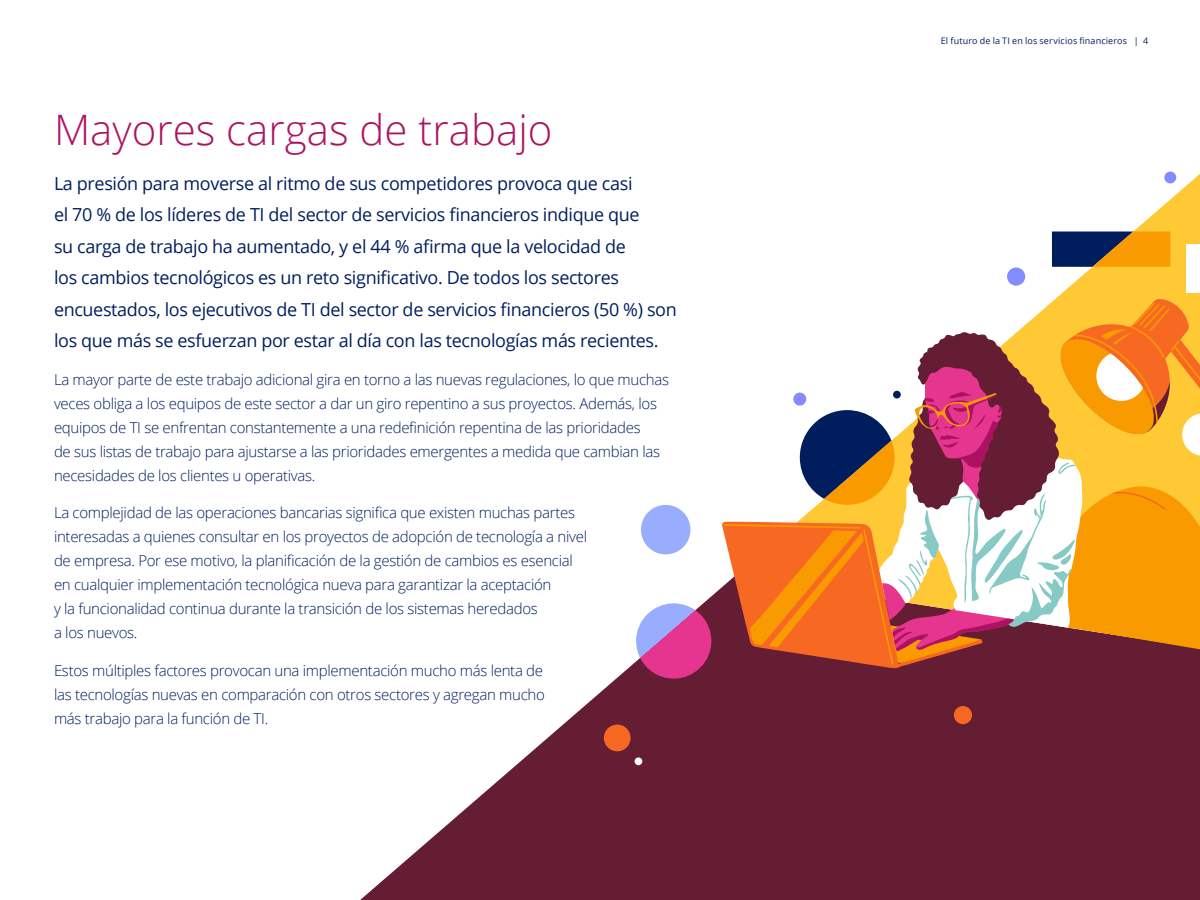
<style>
.page{position:relative;width:1200px;height:900px;background:#fff}
.page>*{position:absolute;margin:0;border:0;box-sizing:border-box;transform-origin:0 0}
.t1{font:300 42px "Open Sans";color:#ac1361}
.t2{font:18px/31.5px "Open Sans";letter-spacing:-.02em;color:#001f5f}
.t3{font:300 15px/24px "Open Sans";letter-spacing:-.02em;color:#001f5f}
.t4{font:9px "Open Sans";letter-spacing:.015em;color:#001f5f}
</style>
<div class="page">
<svg style="left:360px;top:587px;width:840px;height:313px;fill:#651d34"></svg>
<svg style="left:1007px;top:174px;width:193px;height:125px"></svg>
<div style="left:641px;top:505px;width:49px;height:49px;background:#99adff;border-radius:50%"></div>
<svg style="left:636px;top:603px;width:75px;height:76px;background:#c061a8"></svg>
<svg style="left:1052px;top:232px;width:118px;height:35px;background:#7a5b30"></svg>
<div style="left:1186px;top:244px;width:14px;height:49px;background:#fff"></div>
<svg style="left:722px;top:299px;width:478px;height:370px"></svg>
<div style="left:793px;top:393px;width:13px;height:13px;background:#828cff;border-radius:50%"></div>
<div style="left:1164px;top:172px;width:12px;height:11px;background:#828cff;border-radius:50%"></div>
<div style="left:1007px;top:268px;width:18px;height:18px;background:#828cff;border-radius:50%"></div>
<div style="left:893px;top:391px;width:8px;height:8px;background:#001e5d;border-radius:50%"></div>
<div style="left:954px;top:706px;width:18px;height:18px;background:#f76922;border-radius:50%"></div>
<div style="left:604px;top:725px;width:27px;height:26px;background:#f76922;border-radius:50%"></div>
<div style="left:635px;top:757px;width:7px;height:8px;background:#fff;border-radius:50%"></div>
<h1 class="t1" style="left:54px;top:101px;width:500px">Mayores cargas de trabajo</h1>
<p class="t2" style="left:54px;top:167px;width:624px">La presión para moverse al ritmo de sus competidores provoca que casi<br>el 70 % de los líderes de TI del sector de servicios financieros indique que<br>su carga de trabajo ha aumentado, y el 44 % afirma que la velocidad de<br>los cambios tecnológicos es un reto significativo. De todos los sectores encuestados, los ejecutivos de TI del sector de servicios financieros (50 %) son los que más se esfuerzan por estar al día con las tecnologías más recientes.</p>
<p class="t3" style="left:54px;top:367px;width:617px">La mayor parte de este trabajo adicional gira en torno a las nuevas regulaciones, lo que muchas veces obliga a los equipos de este sector a dar un giro repentino a sus proyectos. Además, los equipos de TI se enfrentan constantemente a una redefinición repentina de las prioridades<br>de sus listas de trabajo para ajustarse a las prioridades emergentes a medida que cambian las necesidades de los clientes u operativas.</p>
<p class="t3" style="left:54px;top:500px;width:535px">La complejidad de las operaciones bancarias significa que existen muchas partes interesadas a quienes consultar en los proyectos de adopción de tecnología a nivel de empresa. Por ese motivo, la planificación de la gestión de cambios es esencial en cualquier implementación tecnológica nueva para garantizar la aceptación<br>y la funcionalidad continua durante la transición de los sistemas heredados<br>a los nuevos.</p>
<p class="t3" style="left:54px;top:658px;width:492px;text-align:justify">Estos múltiples factores provocan una implementación mucho más lenta de las tecnologías nuevas en comparación con otros sectores y agregan mucho más trabajo para la función de TI.</p>
<p class="t4" style="left:941px;top:35px;width:209px">El futuro de la TI en los servicios financieros | 4</p>
</div>
